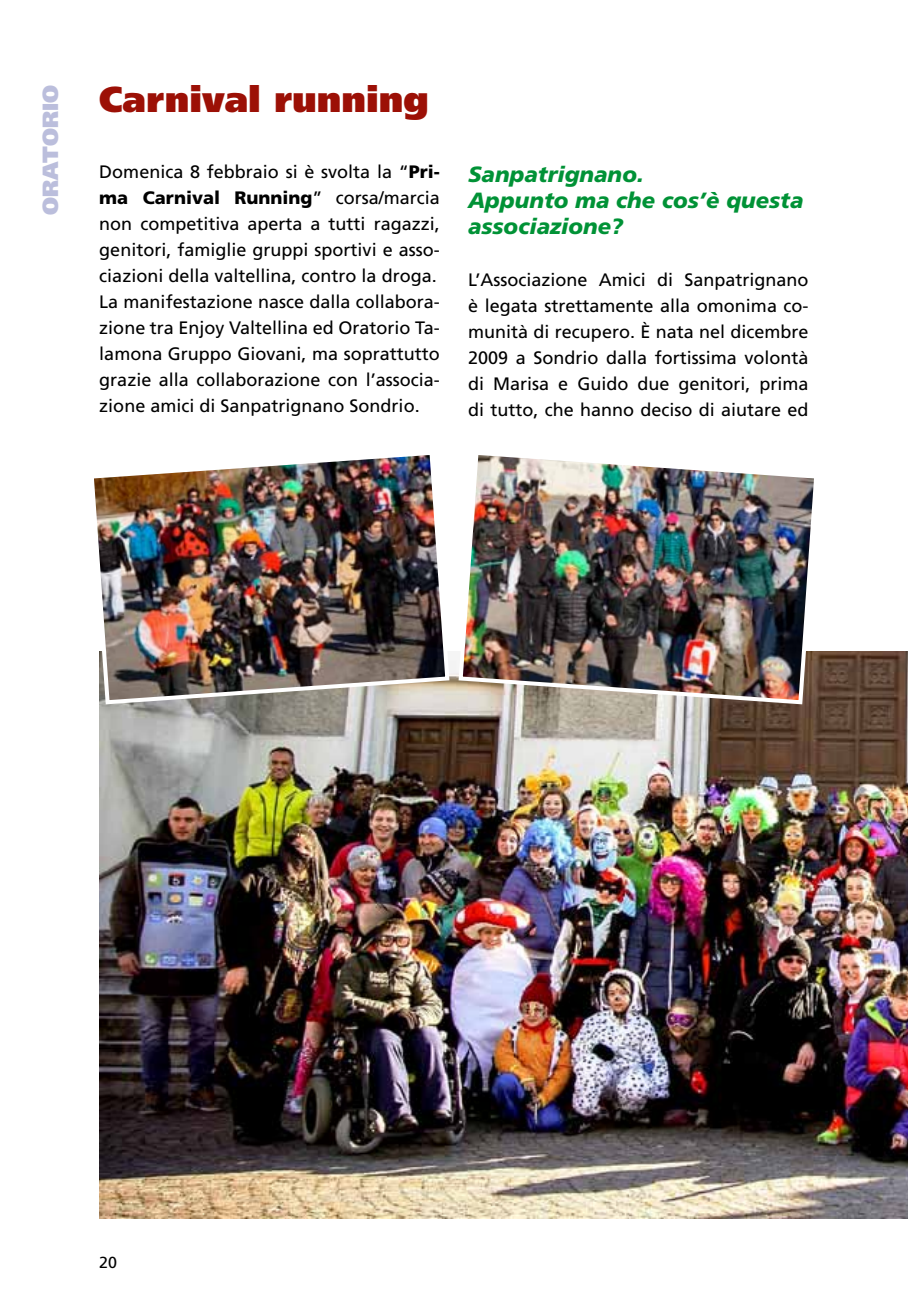
<style>
.page{position:relative;width:908px;height:1304px;background:#fff}
.page>*{position:absolute;margin:0;border:0;box-sizing:border-box;transform-origin:0 0}
.t1{font:900 36px "Frutiger";color:#9c1006}
.t2{font:italic 900 22px/26px "Frutiger";color:#009236}
.t3{font:900 22px "Frutiger";color:#bbbedc}
.t4{font:18px/26px "Frutiger";color:#000}
.t5{font:16px "Frutiger";color:#000}
.s1{font-weight:900}
</style>
<div class="page">
<img style="left:99px;top:652px;width:808px;height:567px">
<img style="left:94px;top:455px;width:357px;height:251px">
<img style="left:456px;top:455px;width:364px;height:251px">
<p class="t3" style="left:37px;top:215px;width:131px;rotate:-90deg">oratorio</p>
<h1 class="t1" style="left:99px;top:78px;width:331px">Carnival running</h1>
<p class="t4" style="left:99px;top:159px;width:342px">Domenica 8 febbraio si è svolta la “<span class="s1">Pri&shy;ma Carnival Running</span>” corsa/marcia non competitiva aperta a tutti ragazzi, genitori, famiglie gruppi sportivi e asso&shy;ciazioni della valtellina, contro la droga.<br>La manifestazione nasce dalla collabora&shy;zione tra Enjoy Valtellina ed Oratorio Ta&shy;lamona Gruppo Giovani, ma soprattutto grazie alla collaborazione con l’associa&shy;zione amici di Sanpatrignano Sondrio.</p>
<p class="t2" style="left:468px;top:161px;width:336px">Sanpatrignano.<br>Appunto ma che cos’è questa associazione?</p>
<p class="t4" style="left:468px;top:266px;width:342px;text-align:justify">L’Associazione Amici di Sanpatrignano è legata strettamente alla omonima co&shy;munità di recupero. È nata nel dicembre 2009 a Sondrio dalla fortissima volontà di Marisa e Guido due genitori, prima di tutto, che hanno deciso di aiutare ed</p>
<p class="t5" style="left:99px;top:1253px;width:19px">20</p>
</div>
